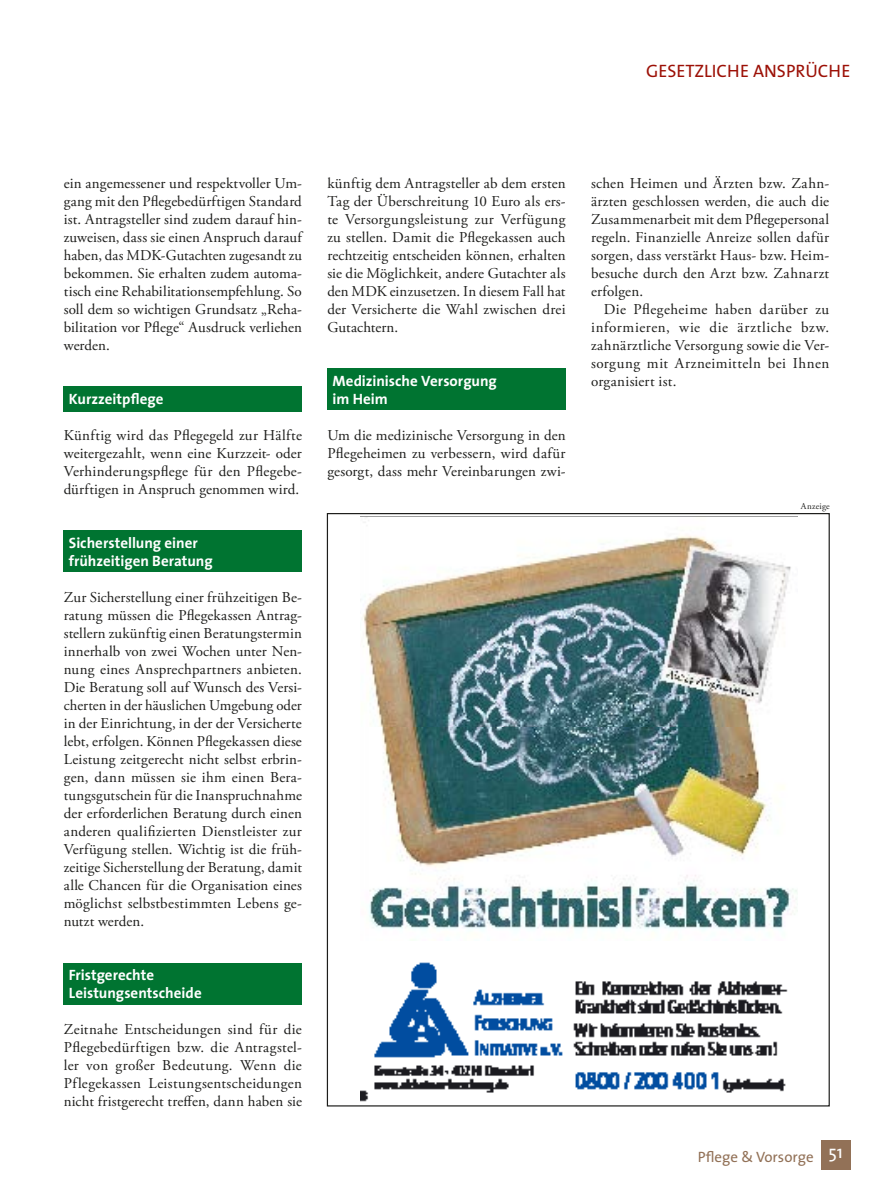
<style>
.page{position:relative;width:893px;height:1191px;background:#fff}
.page>*{position:absolute;margin:0;border:0;box-sizing:border-box;transform-origin:0 0}
.t1{font:18px "The Sans";color:#9c1006}
.t2{font:15px/18px "Adobe Garamond Pro";letter-spacing:.015em;color:#1d1d1b;text-align:justify}
.t3{font:700 15px/18px "The Sans";color:#fff}
.t4{font:15px "The Sans";color:#927157}
.t5{font:9px "Adobe Garamond Pro";letter-spacing:.03em;color:#1d1d1b}
</style>
<div class="page">
<div style="left:64px;top:531px;width:238px;height:41px;background:#007431"></div>
<div style="left:64px;top:386px;width:238px;height:26px;background:#007431"></div>
<div style="left:64px;top:963px;width:238px;height:42px;background:#007431"></div>
<div style="left:327px;top:368px;width:239px;height:41px;background:#007431"></div>
<img style="left:360px;top:516px;width:438px;height:586px">
<div style="left:821px;top:1140px;width:29px;height:29px;background:#927157"></div>
<p class="t1" style="left:646px;top:56px;width:194px">GESETZLICHE ANSPRÜCHE</p>
<p class="t2" style="left:64px;top:174px;width:240px">ein angemessener und respektvoller Um&shy;gang mit den Pflegebedürftigen Standard ist. Antragsteller sind zudem darauf hin&shy;zuweisen, dass sie einen Anspruch darauf haben, das MDK-Gutachten zugesandt zu bekommen. Sie erhalten zudem automa&shy;tisch eine Rehabilitationsempfehlung. So soll dem so wichtigen Grundsatz „Reha&shy;bilitation vor Pflege“ Ausdruck verliehen werden.</p>
<p class="t3" style="left:69px;top:389px;width:96px">Kurzzeitpflege</p>
<p class="t2" style="left:64px;top:426px;width:240px">Künftig wird das Pflegegeld zur Hälfte weitergezahlt, wenn eine Kurzzeit- oder Verhinderungspflege für den Pflegebe&shy;dürftigen in Anspruch genommen wird.</p>
<p class="t3" style="left:69px;top:533px;width:145px">Sicherstellung einer frühzeitigen Beratung</p>
<p class="t2" style="left:64px;top:588px;width:240px">Zur Sicherstellung einer frühzeitigen Be&shy;ratung müssen die Pflegekassen Antrag&shy;stellern zukünftig einen Beratungstermin innerhalb von zwei Wochen unter Nen&shy;nung eines Ansprechpartners anbieten.<br>Die Beratung soll auf Wunsch des Versi&shy;cherten in der häuslichen Umgebung oder in der Einrichtung, in der der Versicherte lebt, erfolgen. Können Pflegekassen diese Leistung zeitgerecht nicht selbst erbrin&shy;gen, dann müssen sie ihm einen Bera&shy;tungsgutschein für die Inanspruchnahme der erforderlichen Beratung durch einen anderen qualifizierten Dienstleister zur Verfügung stellen. Wichtig ist die früh&shy;zeitige Sicherstellung der Beratung, damit alle Chancen für die Organisation eines möglichst selbstbestimmten Lebens ge&shy;nutzt werden.</p>
<p class="t3" style="left:69px;top:965px;width:134px">Fristgerechte<br>Leistungsentscheide</p>
<p class="t2" style="left:64px;top:1020px;width:240px">Zeitnahe Entscheidungen sind für die Pflegebedürftigen bzw. die Antragstel&shy;ler von großer Bedeutung. Wenn die Pflegekassen Leistungsentscheidungen nicht fristgerecht treffen, dann haben sie</p>
<p class="t2" style="left:327px;top:174px;width:240px">künftig dem Antragsteller ab dem ersten Tag der Überschreitung 10 Euro als ers&shy;te Versorgungsleistung zur Verfügung zu stellen. Damit die Pflegekassen auch rechtzeitig entscheiden können, erhalten sie die Möglichkeit, andere Gutachter als den MDK einzusetzen. In diesem Fall hat der Versicherte die Wahl zwischen drei Gutachtern.</p>
<p class="t3" style="left:333px;top:371px;width:166px">Medizinische Versorgung im Heim</p>
<p class="t2" style="left:327px;top:426px;width:240px">Um die medizinische Versorgung in den Pflegeheimen zu verbessern, wird dafür gesorgt, dass mehr Vereinbarungen zwi-</p>
<p class="t2" style="left:591px;top:174px;width:240px">schen Heimen und Ärzten bzw. Zahn&shy;ärzten geschlossen werden, die auch die Zusammenarbeit mit dem Pflegepersonal regeln. Finanzielle Anreize sollen dafür sorgen, dass verstärkt Haus- bzw. Heim&shy;besuche durch den Arzt bzw. Zahnarzt erfolgen.</p>
<p class="t2" style="left:591px;top:300px;width:240px;text-indent:13px">Die Pflegeheime haben darüber zu informieren, wie die ärztliche bzw. zahnärztliche Versorgung sowie die Ver&shy;sorgung mit Arzneimitteln bei Ihnen organisiert ist.</p>
<p class="t5" style="left:801px;top:500px;width:30px">Anzeige</p>
<p class="t4" style="left:698px;top:1144px;width:147px">PFLEGE &amp; VORSORGE <sup>51</sup></p>
</div>
